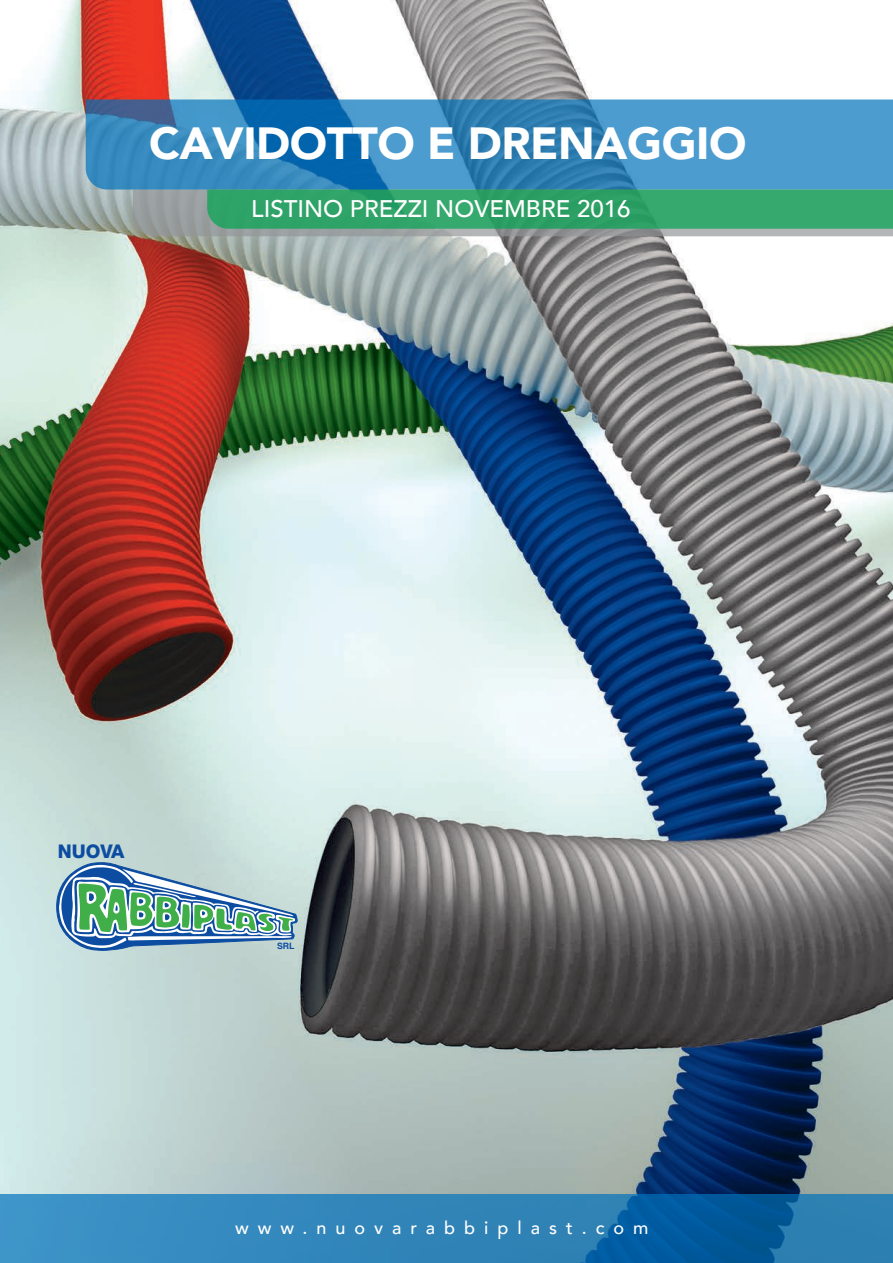
<style>
.page{position:relative;width:893px;height:1263px;background:#fff}
.page>*{position:absolute;margin:0;border:0;box-sizing:border-box;transform-origin:0 0}
.t1{font:900 45px "Avenir";letter-spacing:-.01em;color:#fff}
.t2{font:500 24px "Avenir";color:#fff}
.t3{font:800 18.9px "Helvetica Neue";color:#0d4da1}
.t4{font:500 18px "Avenir";letter-spacing:.5em;color:#fff}
.t5{font:700 8.7px "Helvetica";color:#0d4da1}
</style>
<div class="page">
<img style="left:0;top:0;width:893px;height:1194px">
<svg style="left:86px;top:99px;width:807px;height:90px;background:#3a8bc0"></svg>
<svg style="left:133px;top:189px;width:760px;height:47px;background:#4ca378"></svg>
<svg style="left:0;top:1194px;width:893px;height:69px;background:#287eb4"></svg>
<svg style="left:57px;top:862px;width:240px;height:88px"></svg>
<h1 class="t1" style="left:149px;top:104px;width:599px">CAVIDOTTO E DRENAGGIO</h1>
<p class="t2" style="left:251px;top:187px;width:381px">LISTINO PREZZI NOVEMBRE 2016</p>
<p class="t3" style="left:58px;top:840px;width:68px">NUOVA</p>
<p class="t5" style="left:277px;top:939px;width:19px">SRL</p>
<p class="t4" style="left:235px;top:1212px;width:415px">www.nuovarabbiplast.com</p>
</div>
